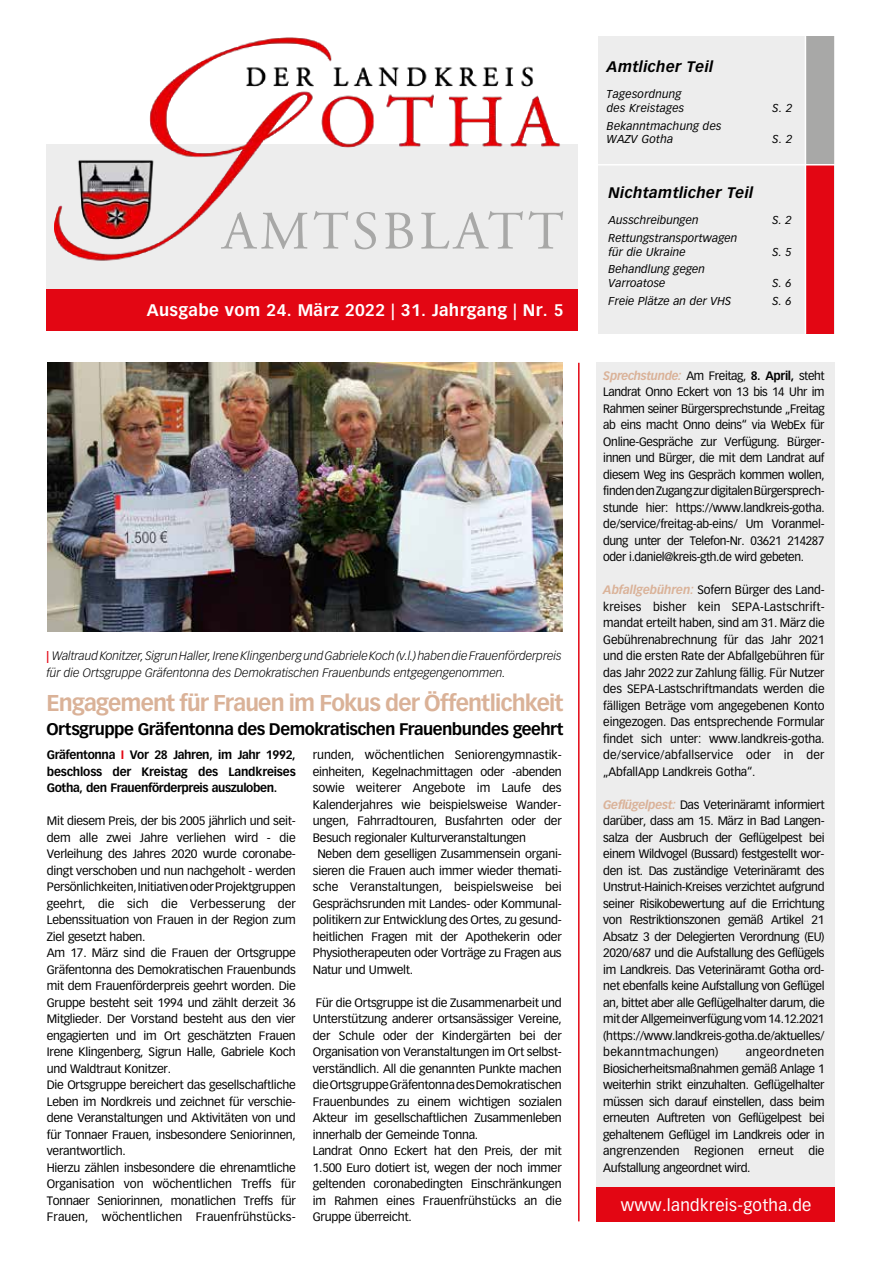
<style>
.page{position:relative;width:881px;height:1263px;background:#fff}
.page>*{position:absolute;margin:0;border:0;box-sizing:border-box;transform-origin:0 0}
.t1{font:54px "Adobe Garamond Pro";letter-spacing:.075em;color:#a8a8a7}
.t2{font:700 22.5px "Vectora LT Pro";letter-spacing:-.035em;color:#dab298}
.t3{font:700 16.5px "Vectora LT Pro";letter-spacing:-.03em;color:#000}
.t4{font:700 16.5px "Vectora LT Pro";letter-spacing:.02em;color:#fff}
.t5{font:16.5px "Vectora LT Pro";letter-spacing:.02em;color:#fff}
.t6{font:italic 700 15px "Vectora LT Pro";letter-spacing:.02em;color:#000}
.t7{font:12px/16.5px "Vectora LT Pro";letter-spacing:-.02em;color:#000;text-align:justify}
.t8{font:italic 300 12px/16.5px "Vectora LT Pro";color:#000}
.t9{font:700 12px/16.5px "Vectora LT Pro";letter-spacing:-.03em;color:#000;text-align:justify}
.t10{font:12px "Vectora LT Pro";color:#000}
.t11{font:italic 11.25px/13.5px "Vectora LT Pro";letter-spacing:.01em;color:#000}
.s1{font-weight:700;font-style:normal;color:#e30613}
.s2{color:#e30613}
.s3{font-weight:700;font-style:italic;color:#dab298}
.s4{font-weight:700}
</style>
<div class="page">
<div style="left:597px;top:36px;width:236px;height:298px;background:#ededed"></div>
<div style="left:595px;top:363px;width:238px;height:858px;background:#ededed"></div>
<div style="left:806px;top:36px;width:27px;height:129px;background:#a8a8a7"></div>
<div style="left:806px;top:165px;width:27px;height:169px;background:#e30613"></div>
<hr style="left:804px;top:36px;width:1px;height:298px;background:#fff">
<img style="left:47px;top:363px;width:515px;height:268px">
<div style="left:595px;top:1188px;width:238px;height:34px;background:#e30613"></div>
<div style="left:46px;top:145px;width:532px;height:144px;background:#ededed"></div>
<div style="left:46px;top:289px;width:532px;height:41px;background:#e30613"></div>
<img style="left:55px;top:37px;width:508px;height:224px">
<hr style="left:578px;top:363px;width:1px;height:858px;background:#e30613">
<hr style="left:581px;top:164px;width:265px;height:1px;background:#fff">
<h1 class="t1" style="left:222px;top:199px;width:343px">AMTSBLATT</h1>
<h3 class="t4" style="left:147px;top:300px;width:418px">Ausgabe vom 24. März 2022 | 31. Jahrgang | Nr. 5</h3>
<p class="t8" style="left:46px;top:648px;width:516px"><span class="s1">|</span> Waltraud Konitzer, Sigrun Haller, Irene Klingenberg und Gabriele Koch (v.l.) haben die Frauenförderpreis für die Ortsgruppe Gräfentonna des Demokratischen Frauenbunds entgegengenommen.</p>
<h2 class="t2" style="left:46px;top:689px;width:518px">Engagement für Frauen im Fokus der Öffentlichkeit</h2>
<h3 class="t3" style="left:46px;top:719px;width:518px">Ortsgruppe Gräfentonna des Demokratischen Frauenbundes geehrt</h3>
<p class="t9" style="left:47px;top:747px;width:250px">Gräfentonna <span class="s2">I</span> Vor 28 Jahren, im Jahr 1992, beschloss der Kreistag des Landkreises Gotha, den Frauenförderpreis auszuloben.</p>
<p class="t7" style="left:47px;top:813px;width:250px;text-align:left">Mit diesem Preis, der bis 2005 jährlich und seit&shy;dem alle zwei Jahre verliehen wird - die Verleihung des Jahres 2020 wurde coronabe&shy;dingt verschoben und nun nachgeholt - werden Persönlichkeiten, Initiativen oder Projektgruppen geehrt, die sich die Verbesserung der Lebenssituation von Frauen in der Region zum Ziel gesetzt haben.<br>Am 17. März sind die Frauen der Ortsgruppe Gräfentonna des Demokratischen Frauenbunds mit dem Frauenförderpreis geehrt worden. Die Gruppe besteht seit 1994 und zählt derzeit 36<br>Mitglieder. Der Vorstand besteht aus den vier engagierten und im Ort geschätzten Frauen Irene Klingenberg, Sigrun Halle, Gabriele Koch und Waldtraut Konitzer.<br>Die Ortsgruppe bereichert das gesellschaftliche Leben im Nordkreis und zeichnet für verschie&shy;dene Veranstaltungen und Aktivitäten von und für Tonnaer Frauen, insbesondere Seniorinnen, verantwortlich.<br>Hierzu zählen insbesondere die ehrenamtliche Organisation von wöchentlichen Treffs für Tonnaer Seniorinnen, monatlichen Treffs für Frauen, wöchentlichen Frauenfrühstücks-</p>
<p class="t7" style="left:313px;top:747px;width:249px">runden, wöchentlichen Seniorengymnastik-</p>
<p class="t7" style="left:313px;top:763px;width:250px">einheiten, Kegelnachmittagen oder -abenden</p>
<p class="t10" style="left:313px;top:781px;width:250px">sowie weiterer Angebote im Laufe des</p>
<p class="t7" style="left:313px;top:796px;width:249px">Kalenderjahres wie beispielsweise Wander-</p>
<p class="t7" style="left:313px;top:813px;width:250px">ungen, Fahrradtouren, Busfahrten oder der</p>
<p class="t7" style="left:313px;top:829px;width:214px">Besuch regionaler Kulturveranstaltungen</p>
<p class="t7" style="left:317px;top:846px;width:246px">Neben dem geselligen Zusammensein organi-</p>
<p class="t7" style="left:313px;top:862px;width:250px">sieren die Frauen auch immer wieder themati-</p>
<p class="t10" style="left:313px;top:880px;width:250px">sche Veranstaltungen, beispielsweise bei</p>
<p class="t7" style="left:313px;top:895px;width:249px">Gesprächsrunden mit Landes- oder Kommunal-</p>
<p class="t7" style="left:313px;top:912px;width:250px">politikern zur Entwicklung des Ortes, zu gesund-</p>
<p class="t7" style="left:313px;top:928px;width:250px">heitlichen Fragen mit der Apothekerin oder</p>
<p class="t7" style="left:313px;top:945px;width:250px">Physiotherapeuten oder Vorträge zu Fragen aus</p>
<p class="t7" style="left:313px;top:961px;width:102px">Natur und Umwelt.</p>
<p class="t7" style="left:313px;top:994px;width:250px;text-align:left">Für die Ortsgruppe ist die Zusammenarbeit und Unterstützung anderer ortsansässiger Vereine, der Schule oder der Kindergärten bei der Organisation von Veranstaltungen im Ort selbst&shy;verständlich. All die genannten Punkte machen die Ortsgruppe Gräfentonna des Demokratischen Frauenbundes zu einem wichtigen sozialen Akteur im gesellschaftlichen Zusammenleben innerhalb der Gemeinde Tonna.<br>Landrat Onno Eckert hat den Preis, der mit 1.500 Euro dotiert ist, wegen der noch immer geltenden coronabedingten Einschränkungen im Rahmen eines Frauenfrühstücks an die Gruppe überreicht.</p>
<p class="t6" style="left:606px;top:58px;width:108px">Amtlicher Teil</p>
<p class="t11" style="left:606px;top:88px;width:79px">Tagesordnung des Kreistages</p>
<p class="t11" style="left:606px;top:119px;width:116px">Bekanntmachung des<br>WAZV Gotha</p>
<p class="t11" style="left:772px;top:101px;width:21px">S. 2</p>
<p class="t11" style="left:772px;top:132px;width:21px">S. 2</p>
<p class="t6" style="left:608px;top:184px;width:146px">Nichtamtlicher Teil</p>
<p class="t11" style="left:608px;top:214px;width:91px">Ausschreibungen</p>
<p class="t11" style="left:772px;top:214px;width:21px">S. 2</p>
<p class="t11" style="left:608px;top:231px;width:130px">Rettungstransportwagen für die Ukraine</p>
<p class="t11" style="left:772px;top:245px;width:21px">S. 5</p>
<p class="t11" style="left:608px;top:263px;width:98px">Behandlung gegen<br>Varroatose</p>
<p class="t11" style="left:772px;top:276px;width:21px">S. 6</p>
<p class="t11" style="left:608px;top:294px;width:124px">Freie Plätze an der VHS</p>
<p class="t11" style="left:772px;top:294px;width:21px">S. 6</p>
<p class="t7" style="left:603px;top:367px;width:223px"><span class="s3">Sprechstunde:</span> Am Freitag, <span class="s4">8. April,</span> steht Landrat Onno Eckert von 13 bis 14 Uhr im Rahmen seiner Bürgersprechstunde „Freitag ab eins macht Onno deins“ via WebEx für Online-Gespräche zur Verfügung. Bürger&shy;innen und Bürger, die mit dem Landrat auf diesem Weg ins Gespräch kommen wollen, finden den Zugang zur digitalen Bürgersprech&shy;stunde hier: https://www.landkreis-gotha. de/service/freitag-ab-eins/ Um Voranmel&shy;dung unter der Telefon-Nr. 03621 214287 oder i.daniel@kreis-gth.de wird gebeten.</p>
<p class="t7" style="left:603px;top:582px;width:223px"><span class="s3">Abfallgebühren:</span> Sofern Bürger des Land&shy;kreises bisher kein SEPA-Lastschrift&shy;mandat erteilt haben, sind am 31. März die Gebührenabrechnung für das Jahr 2021 und die ersten Rate der Abfallgebühren für das Jahr 2022 zur Zahlung fällig. Für Nutzer des SEPA-Lastschriftmandats werden die fälligen Beträge vom angegebenen Konto eingezogen. Das entsprechende Formular findet sich unter: www.landkreis-gotha. de/service/abfallservice oder in der „AbfallApp Landkreis Gotha“.</p>
<p class="t7" style="left:603px;top:796px;width:223px"><span class="s3">Geflügelpest:</span> Das Veterinäramt informiert darüber, dass am 15. März in Bad Langen&shy;salza der Ausbruch der Geflügelpest bei einem Wildvogel (Bussard) festgestellt wor&shy;den ist. Das zuständige Veterinäramt des Unstrut-Hainich-Kreises verzichtet aufgrund seiner Risikobewertung auf die Errichtung von Restriktionszonen gemäß Artikel 21<br>Absatz 3 der Delegierten Verordnung (EU)<br>2020/687 und die Aufstallung des Geflügels im Landkreis. Das Veterinäramt Gotha ord&shy;net ebenfalls keine Aufstallung von Geflügel an, bittet aber alle Geflügelhalter darum, die mit der Allgemeinverfügung vom 14.12.2021 (https://www.landkreis-gotha.de/aktuelles/ bekanntmachungen)</p>
<p class="t7" style="left:603px;top:1044px;width:223px;text-indent:142px">angeordneten Biosicherheitsmaßnahmen gemäß Anlage 1 weiterhin strikt einzuhalten. Geflügelhalter müssen sich darauf einstellen, dass beim erneuten Auftreten von Geflügelpest bei gehaltenem Geflügel im Landkreis oder in angrenzenden Regionen erneut die Aufstallung angeordnet wird.</p>
<h3 class="t5" style="left:620px;top:1195px;width:192px">www.landkreis-gotha.de</h3>
</div>
